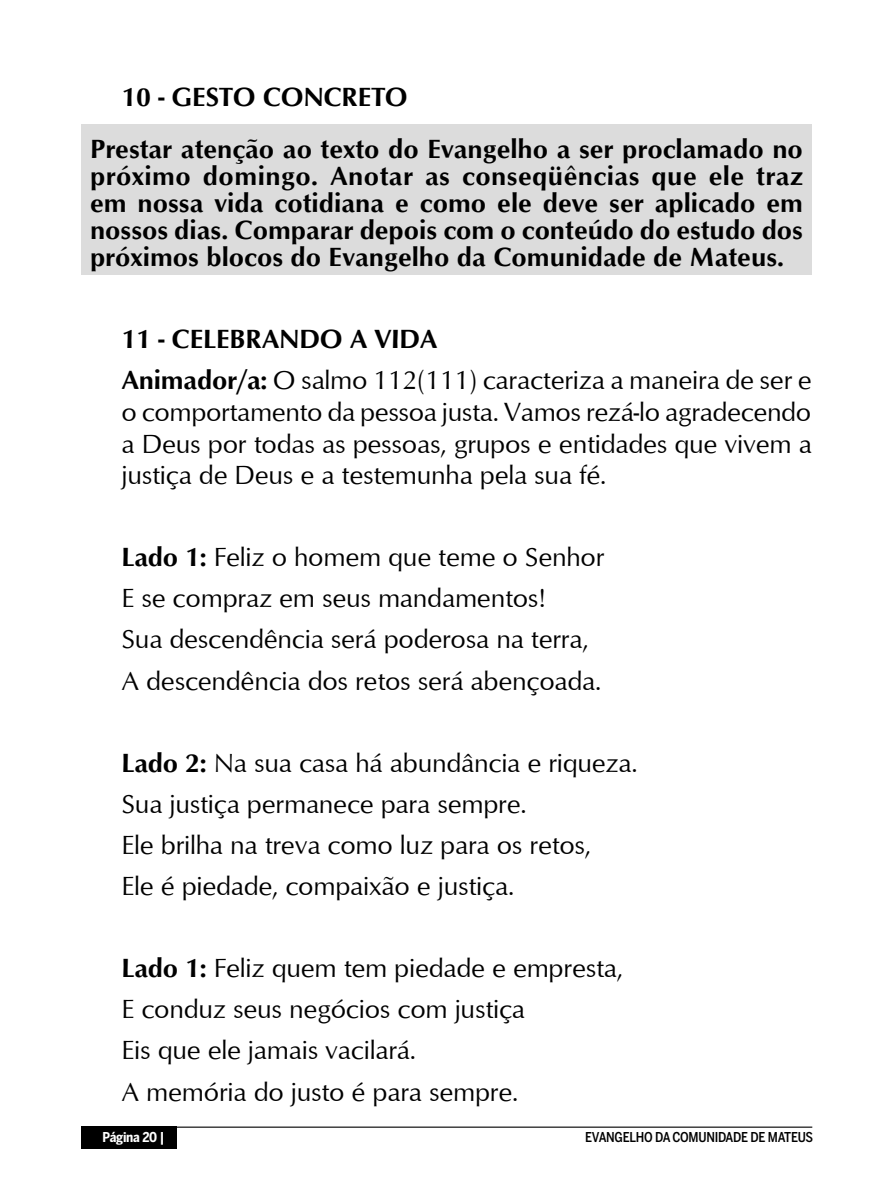
<style>
.page{position:relative;width:893px;height:1200px;background:#fff}
.page>*{position:absolute;margin:0;border:0;box-sizing:border-box;transform-origin:0 0}
.t1{font:27px/41.2px "Optimum";letter-spacing:-.01em;color:#000}
.t2{font:700 27px/27px "Optimum";color:#000}
.t3{font:500 13.5px "Benton Sans Cond";letter-spacing:-.02em;color:#000}
.t4{font:700 13.5px "Benton Sans Cond";letter-spacing:-.02em;color:#fff}
.s1{font-weight:700}
</style>
<div class="page">
<hr style="left:123px;top:1126px;width:689px;height:1px;background:#000">
<div style="left:81px;top:1126px;width:95px;height:22px;background:#000"></div>
<div style="left:81px;top:124px;width:731px;height:151px;background:#dcdcdc"></div>
<p class="t2" style="left:90px;top:70px;width:714px;line-height:52.2px;text-indent:32px">10 - GESTO CONCRETO<br>Prestar atenção ao texto do Evangelho a ser proclamado no</p>
<p class="t2" style="left:90px;top:162px;width:715px;text-align:justify">próximo domingo. Anotar as conseqüências que ele traz em nossa vida cotidiana e como ele deve ser aplicado em nossos dias. Comparar depois com o conteúdo do estudo dos próximos blocos do Evangelho da Comunidade de Mateus.</p>
<p class="t1" style="left:122px;top:318px;width:692px"><span class="s1">11 - CELEBRANDO A VIDA<br>Animador/a:</span> O salmo 112(111) caracteriza a maneira de ser e</p>
<p class="t1" style="left:122px;top:395px;width:692px;line-height:31.5px;text-align:justify">o comportamento da pessoa justa. Vamos rezá-lo agradecendo a Deus por todas as pessoas, grupos e entidades que vivem a justiça de Deus e a testemunha pela sua fé.</p>
<p class="t1" style="left:122px;top:535px;width:484px"><span class="s1">Lado 1:</span> Feliz o homem que teme o Senhor E se compraz em seus mandamentos!<br>Sua descendência será poderosa na terra, A descendência dos retos será abençoada.</p>
<p class="t1" style="left:122px;top:741px;width:518px"><span class="s1">Lado 2:</span> Na sua casa há abundância e riqueza.<br>Sua justiça permanece para sempre.<br>Ele brilha na treva como luz para os retos,<br>Ele é piedade, compaixão e justiça.</p>
<p class="t1" style="left:122px;top:946px;width:503px"><span class="s1">Lado 1:</span> Feliz quem tem piedade e empresta, E conduz seus negócios com justiça<br>Eis que ele jamais vacilará.<br>A memória do justo é para sempre.</p>
<p class="t4" style="left:102px;top:1128px;width:64px">Página 20 |</p>
<p class="t3" style="left:585px;top:1128px;width:229px">EVANGELHO DA COMUNIDADE DE MATEUS</p>
</div>
